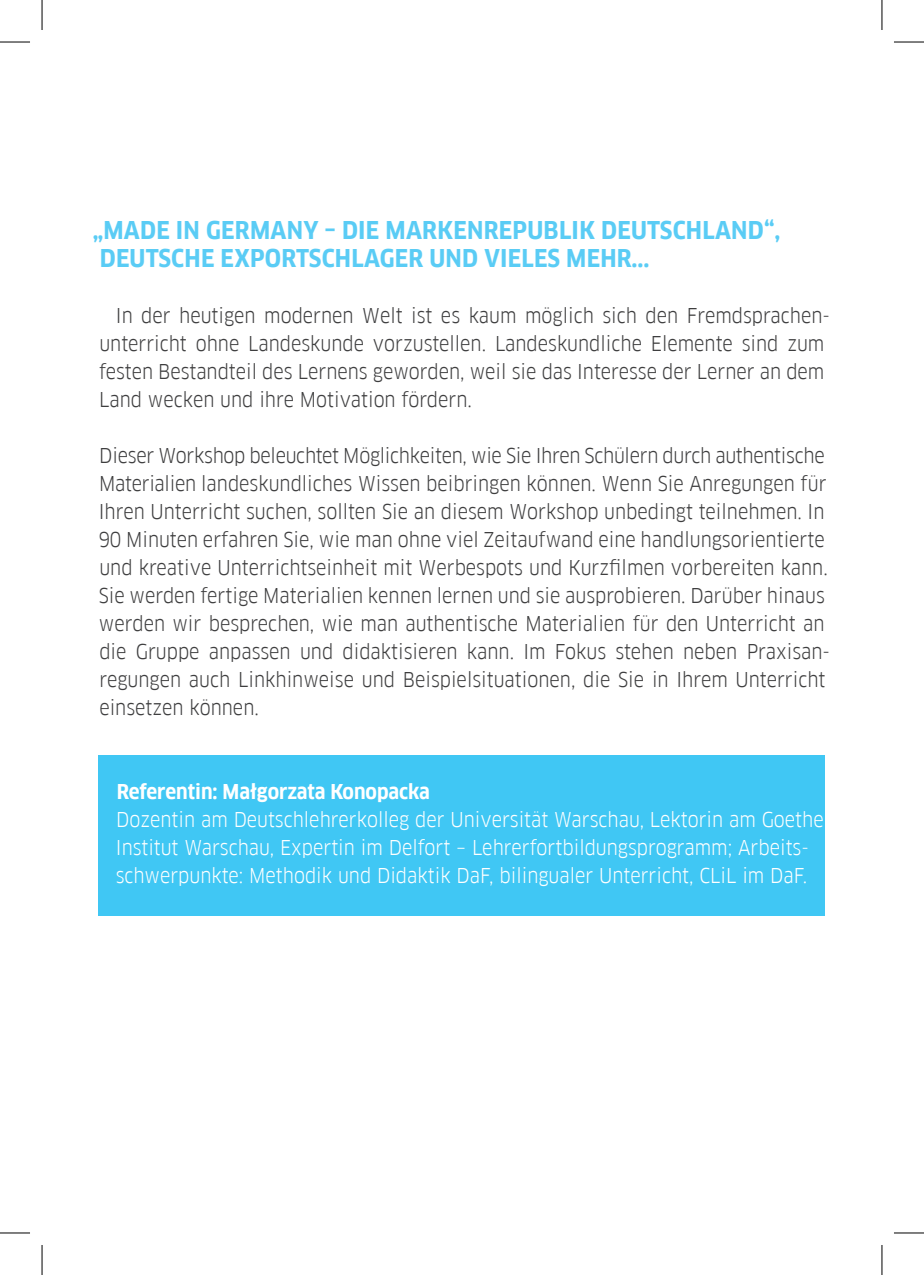
<style>
.page{position:relative;width:924px;height:1275px;background:#fff}
.page>*{position:absolute;margin:0;border:0;box-sizing:border-box;transform-origin:0 0}
.t1{font:700 24px/28px "Goethe FF Clan";letter-spacing:.01em;color:#5accf5}
.Text_Paragraph{font:20px/28px "Goethe FF Clan";color:#3e3e3f}
.referent{font:20px/28px "Goethe FF Clan";color:#fff}
.Text_Initial{font:20px/28px "Goethe FF Clan";color:#3e3e3f}
.s1{font-weight:700}
</style>
<div class="page">
<div style="left:99px;top:755px;width:725px;height:160px;background:#40c7f4"></div>
<hr style="left:0;top:42px;width:30px;height:1px;background:#000">
<hr style="left:893px;top:42px;width:30px;height:1px;background:#000">
<hr style="left:0;top:1232px;width:30px;height:1px;background:#000">
<hr style="left:893px;top:1232px;width:30px;height:1px;background:#000">
<hr style="left:42px;top:0;width:1px;height:30px;background:#000">
<hr style="left:42px;top:1245px;width:1px;height:30px;background:#000">
<hr style="left:881px;top:0;width:1px;height:30px;background:#000">
<hr style="left:881px;top:1245px;width:1px;height:30px;background:#000">
<p class="t1" style="left:93px;top:216px;width:689px">„MADE IN GERMANY – DIE MARKENREPUBLIK DEUTSCHLAND“,<br>DEUTSCHE EXPORTSCHLAGER UND VIELES MEHR...</p>
<p class="Text_Initial" style="left:99px;top:301px;width:732px;text-indent:17px">In der heutigen modernen Welt ist es kaum möglich sich den Fremdsprachen&shy;unterricht ohne Landeskunde vorzustellen. Landeskundliche Elemente sind zum festen Bestandteil des Lernens geworden, weil sie das Interesse der Lerner an dem Land wecken und ihre Motivation fördern.</p>
<p class="Text_Paragraph" style="left:99px;top:441px;width:732px">Dieser Workshop beleuchtet Möglichkeiten, wie Sie Ihren Schülern durch authentische Materialien landeskundliches Wissen beibringen können. Wenn Sie Anregungen für Ihren Unterricht suchen, sollten Sie an diesem Workshop unbedingt teilnehmen. In 90 Minuten erfahren Sie, wie man ohne viel Zeitaufwand eine handlungsorientierte und kreative Unterrichtseinheit mit Werbespots und Kurzfilmen vorbereiten kann.<br>Sie werden fertige Materialien kennen lernen und sie ausprobieren. Darüber hinaus werden wir besprechen, wie man authentische Materialien für den Unterricht an die Gruppe anpassen und didaktisieren kann. Im Fokus stehen neben Praxisan&shy;regungen auch Linkhinweise und Beispielsituationen, die Sie in Ihrem Unterricht einsetzen können.</p>
<p class="referent" style="left:116px;top:777px;width:709px"><span class="s1">Referentin: Małgorzata Konopacka<br></span>Dozentin am Deutschlehrerkolleg der Universität Warschau, Lektorin am Goethe Institut Warschau, Expertin im Delfort – Lehrerfortbildungsprogramm; Arbeits&shy;schwerpunkte: Methodik und Didaktik DaF, bilingualer Unterricht, CLiL im DaF.</p>
</div>
